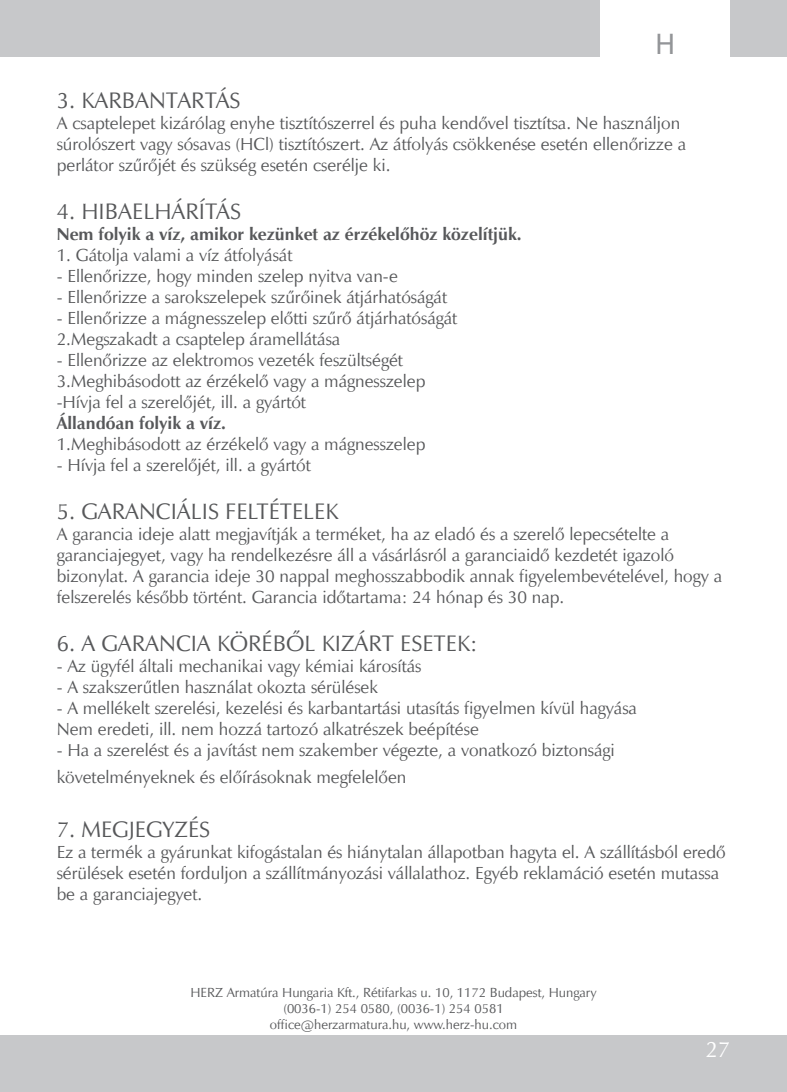
<style>
.page{position:relative;width:787px;height:1092px;background:#fff}
.page>*{position:absolute;margin:0;border:0;box-sizing:border-box;transform-origin:0 0}
.t1{font:30px "Myriad Pro";color:#939598}
.t2{font:22.5px "Zapf Humanist 601 TL";color:#57585a}
.t3{font:22.5px "Zapf Humanist 601 TL";color:#fff}
.t4{font:17.5px/21px "Zapf Humanist 601 TL";color:#57585a}
.t5{font:700 17.5px "Zapf Humanist 601 TL";color:#57585a}
.t6{font:13.25px/16px "Zapf Humanist 601 TL";color:#57585a;text-align:center}
</style>
<div class="page">
<div style="left:0;top:1035px;width:787px;height:56px;background:#c7c8ca"></div>
<div style="left:0;top:0;width:787px;height:57px;background:#c7c8ca"></div>
<div style="left:600px;top:0;width:130px;height:57px;background:#fff"></div>
<h1 class="t1" style="left:655px;top:25px;width:21px">H</h1>
<p class="t2" style="left:57px;top:86px;width:53px">3. Karbantart</p>
<p class="t2" style="left:216px;top:86px;width:23px">ás</p>
<p class="t4" style="left:57px;top:112px;width:631px">A csaptelepet kizárólag enyhe tisztítószerrel és puha kendővel tisztítsa. Ne használjon súrolószert vagy sósavas (HCl) tisztítószert. Az átfolyás csökkenése esetén ellenőrizze a perlátor szűrőjét és szükség esetén cserélje ki.</p>
<p class="t2" style="left:57px;top:197px;width:54px">4. Hibae</p>
<p class="t2" style="left:143px;top:197px;width:96px">lhárítás</p>
<p class="t5" style="left:57px;top:223px;width:466px">Nem folyik a víz, amikor kezünket az érzékelőhöz közelítjük.</p>
<p class="t4" style="left:57px;top:244px;width:237px">1. Gátolja valami a víz átfolyását</p>
<p class="t4" style="left:57px;top:265px;width:343px">- Ellenőrizze, hogy minden szelep nyitva van-e</p>
<p class="t4" style="left:57px;top:286px;width:392px">- Ellenőrizze a sarokszelepek szűrőinek átjárhatóságát</p>
<p class="t4" style="left:57px;top:307px;width:402px">- Ellenőrizze a mágnesszelep előtti szűrő átjárhatóságát<br>2.Megszakadt a csaptelep áramellátása</p>
<p class="t4" style="left:57px;top:349px;width:370px">- Ellenőrizze az elektromos vezeték feszültségét<br>3.Meghibásodott az érzékelő vagy a mágnesszelep -Hívja fel a szerelőjét, ill. a gyártót</p>
<p class="t5" style="left:57px;top:412px;width:171px">Állandóan folyik a víz.</p>
<p class="t4" style="left:57px;top:433px;width:370px">1.Meghibásodott az érzékelő vagy a mágnesszelep</p>
<p class="t4" style="left:57px;top:454px;width:256px">- Hívja fel a szerelőjét, ill. a gyártót</p>
<p class="t2" style="left:57px;top:497px;width:39px">5. Garanci</p>
<p class="t2" style="left:177px;top:497px;width:150px">ális feltételek</p>
<p class="t4" style="left:57px;top:523px;width:667px">A garancia ideje alatt megjavítják a terméket, ha az eladó és a szerelő lepecsételte a garanciajegyet, vagy ha rendelkezésre áll a vásárlásról a garanciaidő kezdetét igazoló bizonylat. A garancia ideje 30 nappal meghosszabbodik annak figyelembevételével, hogy a felszerelés később történt. Garancia időtartama: 24 hónap és 30 nap.</p>
<p class="t2" style="left:57px;top:629px;width:76px">6. A garancia</p>
<p class="t2" style="left:217px;top:629px;width:16px">kör</p>
<p class="t2" style="left:261px;top:629px;width:152px">éből kizárt esetek</p>
<p class="t2" style="left:470px;top:629px;width:9px">:</p>
<p class="t4" style="left:57px;top:655px;width:366px">- Az ügyfél általi mechanikai vagy kémiai károsítás</p>
<p class="t4" style="left:57px;top:676px;width:323px">- A szakszerűtlen használat okozta sérülések</p>
<p class="t4" style="left:57px;top:697px;width:582px">- A mellékelt szerelési, kezelési és karbantartási utasítás figyelmen kívül hagyása<br>Nem eredeti, ill. nem hozzá tartozó alkatrészek beépítése</p>
<p class="t4" style="left:57px;top:736px;width:559px;line-height:27px">- Ha a szerelést és a javítást nem szakember végezte, a vonatkozó biztonsági követelményeknek és előírásoknak megfelelően</p>
<p class="t2" style="left:57px;top:815px;width:152px">7. Megjegyzés</p>
<p class="t4" style="left:57px;top:841px;width:670px">Ez a termék a gyárunkat kifogástalan és hiánytalan állapotban hagyta el. A szállításból eredő sérülések esetén forduljon a szállítmányozási vállalathoz. Egyéb reklamáció esetén mutassa be a garanciajegyet.</p>
<p class="t6" style="left:190px;top:984px;width:407px">HERZ Armatúra Hungaria Kft., Rétifarkas u. 10, 1172 Budapest, Hungary (0036-1) 254 0580, (0036-1) 254 0581<br>office@herzarmatura.hu, www.herz-hu.com</p>
<p class="t3" style="left:705px;top:1035px;width:26px">27</p>
</div>
